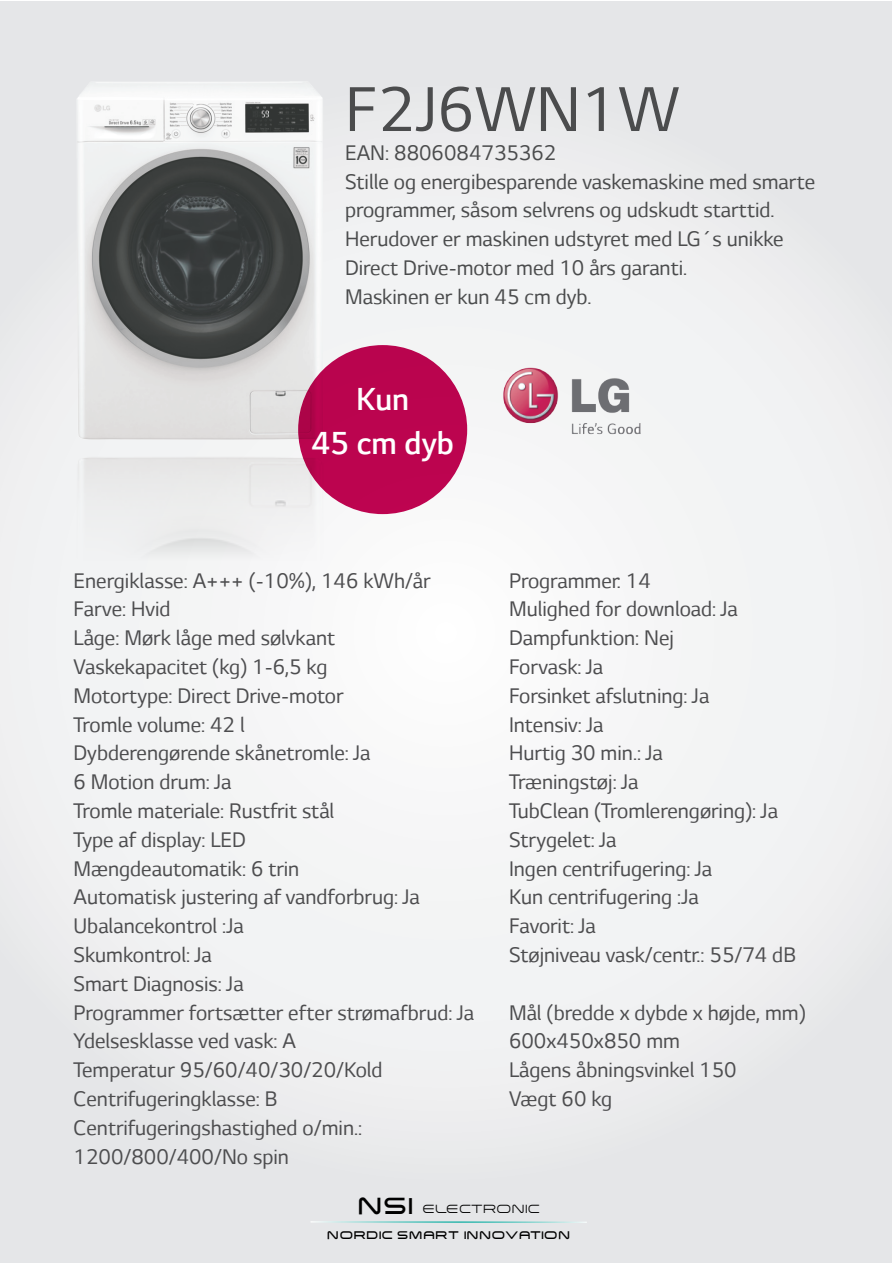
<style>
.page{position:relative;width:893px;height:1263px;background:#fff}
.page>*{position:absolute;margin:0;border:0;box-sizing:border-box;transform-origin:0 0}
.t1{font:72px "LG Smart";color:#4b4c4d}
.t2{font:300 36.15px/43.5px "LG Smart";color:#fff;text-align:center}
.t3{font:24px/28.8px "LG Smart";color:#4d4d4f}
.t4{font:24px/28.8px "LG Smart";color:#4b4c4d}
.t5{font:300 12px "Arkitech";color:#000}
.t6{font:700 11.25px "Arkitech";color:#000}
.s1{font-weight:700;font-size:23.7px}
</style>
<div class="page">
<div style="left:0;top:1px;width:892px;height:1262px;background:#f0f1f2"></div>
<img style="left:503px;top:367px;width:138px;height:67px">
<img style="left:70px;top:74px;width:260px;height:475px">
<div style="left:298px;top:345px;width:169px;height:169px;background:#bb044f;border-radius:50%"></div>
<hr style="left:311px;top:1221px;width:276px;height:2px;background:#fff">
<h1 class="t1" style="left:345px;top:70px;width:336px">F2J6WN1W</h1>
<p class="t4" style="left:345px;top:138px;width:472px">EAN: 8806084735362<br>Stille og energibesparende vaskemaskine med smarte programmer, såsom selvrens og udskudt starttid.<br>Herudover er maskinen udstyret med LG´s unikke Direct Drive-motor med 10 års garanti.<br>Maskinen er kun 45 cm dyb.</p>
<h2 class="t2" style="left:311px;top:378px;width:144px">Kun<br>45 cm dyb</h2>
<p class="t3" style="left:74px;top:566px;width:402px">Energiklasse: A+++ (-10%), 146 kWh/år<br>Farve: Hvid<br>Låge: Mørk låge med sølvkant<br>Vaskekapacitet (kg) 1-6,5 kg<br>Motortype: Direct Drive-motor<br>Tromle volume: 42 l<br>Dybderengørende skånetromle: Ja<br>6 Motion drum: Ja<br>Tromle materiale: Rustfrit stål<br>Type af display: LED<br>Mængdeautomatik: 6 trin<br>Automatisk justering af vandforbrug: Ja<br>Ubalancekontrol :Ja<br>Skumkontrol: Ja<br>Smart Diagnosis: Ja<br>Programmer fortsætter efter strømafbrud: Ja<br>Ydelsesklasse ved vask: A<br>Temperatur 95/60/40/30/20/Kold<br>Centrifugeringklasse: B<br>Centrifugeringshastighed o/min.:<br>1200/800/400/No spin</p>
<p class="t3" style="left:509px;top:566px;width:288px">Programmer: 14<br>Mulighed for download: Ja<br>Dampfunktion: Nej<br>Forvask: Ja<br>Forsinket afslutning: Ja<br>Intensiv: Ja<br>Hurtig 30 min.: Ja<br>Træningstøj: Ja<br>TubClean (Tromlerengøring): Ja<br>Strygelet: Ja<br>Ingen centrifugering: Ja<br>Kun centrifugering :Ja<br>Favorit: Ja<br>Støjniveau vask/centr.: 55/74 dB</p>
<p class="t3" style="left:509px;top:998px;width:298px">Mål (bredde x dybde x højde, mm)<br>600x450x850 mm<br>Lågens åbningsvinkel 150<br>Vægt 60 kg</p>
<p class="t5" style="left:357px;top:1201px;width:184px"><span class="s1">NSI</span> ELECTRONIC</p>
<p class="t6" style="left:327px;top:1228px;width:245px">NORDIC SMART INNOVATION</p>
</div>
